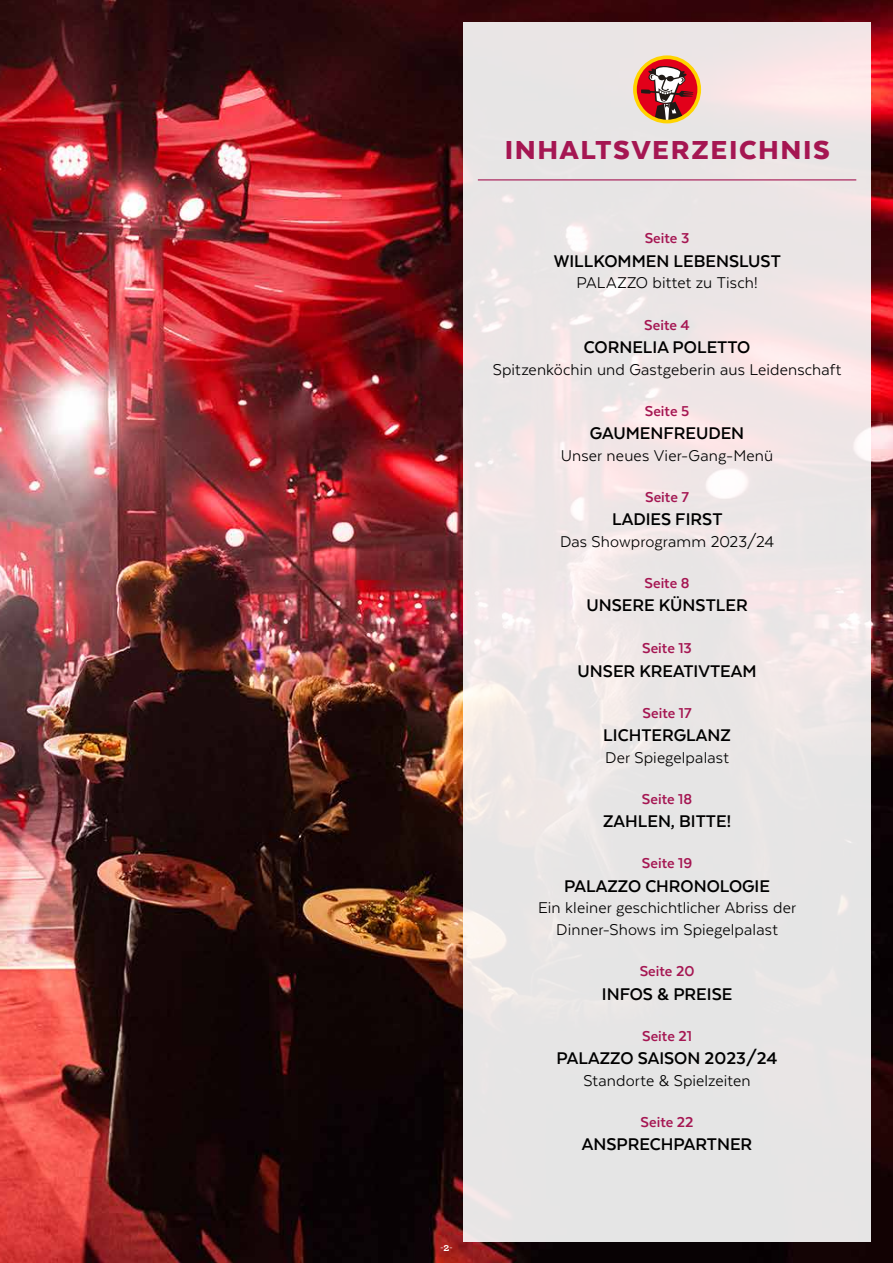
<style>
.page{position:relative;width:893px;height:1263px;background:#fff}
.page>*{position:absolute;margin:0;border:0;box-sizing:border-box;transform-origin:0 0}
.t1{font:900 30px "Texta";letter-spacing:.05em;color:#a51652;scale:1.05 1}
.t2{font:700 19.5px "Texta";color:#000}
.t3{font:18px/21.6px "Texta";letter-spacing:.005em;color:#000;text-align:center}
.t4{font:700 16.5px "Texta";color:#a51652}
.t5{font:11.25px "Archer";color:#fff}
.s1{font-weight:700}
</style>
<div class="page">
<img style="left:0;top:0;width:893px;height:1263px">
<svg style="left:463px;top:22px;width:408px;height:1220px;background:#ebe6e6"></svg>
<hr style="left:478px;top:179px;width:378px;height:1px;background:#a51652">
<svg style="left:633px;top:55px;width:68px;height:68px;background:#cb7a5f"></svg>
<p class="t5" style="left:441px;top:1240px;width:13px">-<span class="s1">2</span>-</p>
<h1 class="t1" style="left:505px;top:135px;width:311px">INHALTSVERZEICHNIS</h1>
<p class="t4" style="left:645px;top:230px;width:46px">Seite 3</p>
<p class="t2" style="left:554px;top:251px;width:229px">WILLKOMMEN LEBENSLUST</p>
<p class="t3" style="left:577px;top:272px;width:183px">PALAZZO bittet zu Tisch!</p>
<p class="t4" style="left:644px;top:316px;width:47px">Seite 4</p>
<p class="t2" style="left:584px;top:337px;width:168px">CORNELIA POLETTO</p>
<p class="t3" style="left:493px;top:358px;width:350px">Spitzenköchin und Gastgeberin aus Leidenschaft</p>
<p class="t4" style="left:645px;top:402px;width:46px">Seite 5</p>
<p class="t2" style="left:590px;top:423px;width:156px">GAUMENFREUDEN</p>
<p class="t3" style="left:561px;top:444px;width:214px">Unser neues Vier-Gang-Menü</p>
<p class="t4" style="left:645px;top:488px;width:45px">Seite 7</p>
<p class="t2" style="left:612px;top:509px;width:112px">LADIES FIRST</p>
<p class="t3" style="left:560px;top:530px;width:216px">Das Showprogramm 2023/24</p>
<p class="t4" style="left:644px;top:574px;width:47px">Seite 8</p>
<p class="t2" style="left:586px;top:595px;width:163px">UNSERE KÜNSTLER</p>
<p class="t4" style="left:642px;top:640px;width:51px">Seite 13</p>
<p class="t2" style="left:578px;top:661px;width:181px">UNSER KREATIVTEAM</p>
<p class="t4" style="left:643px;top:704px;width:50px">Seite 17</p>
<p class="t2" style="left:603px;top:725px;width:129px">LICHTERGLANZ</p>
<p class="t3" style="left:605px;top:746px;width:125px">Der Spiegelpalast</p>
<p class="t4" style="left:642px;top:790px;width:52px">Seite 18</p>
<p class="t2" style="left:603px;top:811px;width:129px">ZAHLEN, BITTE!</p>
<p class="t4" style="left:642px;top:855px;width:52px">Seite 19</p>
<p class="t2" style="left:564px;top:876px;width:207px">PALAZZO CHRONOLOGIE</p>
<p class="t3" style="left:538px;top:897px;width:259px">Ein kleiner geschichtlicher Abriss der<br>Dinner-Shows im Spiegelpalast</p>
<p class="t4" style="left:640px;top:963px;width:56px">Seite 20</p>
<p class="t2" style="left:602px;top:984px;width:132px">INFOS &amp; PREISE</p>
<p class="t4" style="left:642px;top:1027px;width:51px">Seite 21</p>
<p class="t2" style="left:557px;top:1048px;width:222px">PALAZZO SAISON 2023/24</p>
<p class="t3" style="left:584px;top:1069px;width:168px">Standorte &amp; Spielzeiten</p>
<p class="t4" style="left:641px;top:1113px;width:55px">Seite 22</p>
<p class="t2" style="left:582px;top:1134px;width:172px">ANSPRECHPARTNER</p>
</div>
